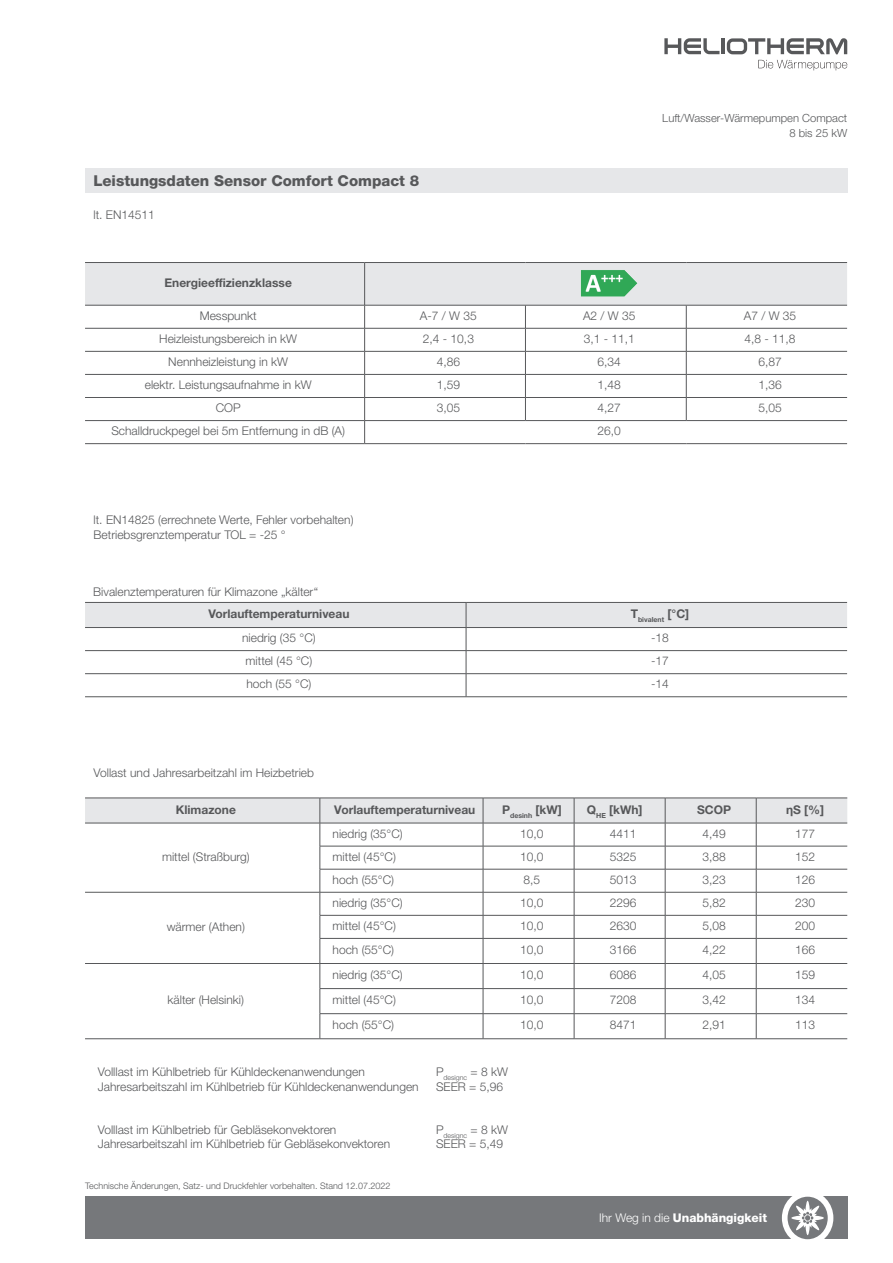
<style>
.page{position:relative;width:893px;height:1263px;background:#fff}
.page>*{position:absolute;margin:0;border:0;box-sizing:border-box;transform-origin:0 0}
.t1{font:800 15px "Helvetica Neue LTW1 G";color:#57585a}
.t2{font:300 12px/14.4px "Helvetica Neue LTW1 G";color:#57585a}
.t3{font:700 12px "Helvetica Neue LTW1 G";color:#57585a}
.t4{font:800 12px "Helvetica Neue LTW1 G";color:#fff}
.t5{font:300 11.25px/15px "Helvetica Neue LTW1 G";color:#57585a;text-align:right}
.t6{font:300 9px "Helvetica Neue LTW1 G";color:#57585a}
.t7{font:700 7.05px "Helvetica Neue LTW1 G";color:#57585a}
.t8{font:300 7.05px "Helvetica Neue LTW1 G";color:#57585a}
.s1{font-weight:300}
</style>
<div class="page">
<hr style="left:721px;top:38px;width:4px;height:16px;background:#57585a">
<svg style="left:664px;top:38px;width:55px;height:16px"></svg>
<svg style="left:758px;top:60px;width:89px;height:10px"></svg>
<svg style="left:727px;top:38px;width:120px;height:16px"></svg>
<div style="left:85px;top:1197px;width:762px;height:42px;background:#76787b"></div>
<div style="left:782px;top:1191px;width:51px;height:54px;border:12px solid #fff;border-radius:50%"></div>
<svg style="left:787px;top:1197px;width:41px;height:42px"></svg>
<div style="left:85px;top:168px;width:762px;height:25px;background:#e6e7e9"></div>
<svg style="left:85px;top:263px;width:762px;height:180px"></svg>
<hr style="left:525px;top:420px;width:161px;height:1px;background:#57585a">
<hr style="left:686px;top:420px;width:161px;height:1px;background:#57585a">
<hr style="left:85px;top:443px;width:280px;height:1px;background:#57585a">
<hr style="left:365px;top:443px;width:160px;height:1px;background:#57585a">
<hr style="left:525px;top:443px;width:161px;height:1px;background:#57585a">
<hr style="left:686px;top:443px;width:161px;height:1px;background:#57585a">
<hr style="left:85px;top:262px;width:280px;height:1px;background:#57585a">
<hr style="left:365px;top:262px;width:160px;height:1px;background:#57585a">
<hr style="left:364px;top:263px;width:1px;height:42px;background:#57585a">
<hr style="left:525px;top:262px;width:161px;height:1px;background:#57585a">
<hr style="left:686px;top:262px;width:161px;height:1px;background:#57585a">
<hr style="left:85px;top:305px;width:280px;height:1px;background:#57585a">
<hr style="left:365px;top:305px;width:160px;height:1px;background:#57585a">
<hr style="left:525px;top:305px;width:161px;height:1px;background:#57585a">
<hr style="left:686px;top:305px;width:161px;height:1px;background:#57585a">
<img style="left:579px;top:268px;width:60px;height:29px">
<hr style="left:85px;top:696px;width:381px;height:1px;background:#57585a">
<hr style="left:466px;top:696px;width:381px;height:1px;background:#57585a">
<svg style="left:85px;top:602px;width:762px;height:94px"></svg>
<hr style="left:85px;top:627px;width:381px;height:1px;background:#57585a">
<hr style="left:466px;top:627px;width:381px;height:1px;background:#57585a">
<svg style="left:85px;top:798px;width:762px;height:241px"></svg>
<hr style="left:85px;top:823px;width:235px;height:1px;background:#57585a">
<hr style="left:320px;top:823px;width:163px;height:1px;background:#57585a">
<hr style="left:483px;top:823px;width:91px;height:1px;background:#57585a">
<hr style="left:574px;top:823px;width:91px;height:1px;background:#57585a">
<hr style="left:665px;top:823px;width:91px;height:1px;background:#57585a">
<hr style="left:756px;top:823px;width:91px;height:1px;background:#57585a">
<p class="t1" style="left:94px;top:172px;width:327px">Leistungsdaten Sensor Comfort Compact 8</p>
<p class="t2" style="left:94px;top:207px;width:63px">lt. EN14511</p>
<p class="t5" style="left:662px;top:110px;width:186px">Luft/Wasser-Wärmepumpen Compact<br>8 bis 25 kW</p>
<p class="t3" style="left:164px;top:275px;width:129px">Energieeffizienzklasse</p>
<p class="t2" style="left:200px;top:308px;width:59px">Messpunkt</p>
<p class="t2" style="left:420px;top:308px;width:58px">A-7 / W 35</p>
<p class="t2" style="left:583px;top:308px;width:54px">A2 / W 35</p>
<p class="t2" style="left:744px;top:308px;width:54px">A7 / W 35</p>
<p class="t2" style="left:159px;top:331px;width:139px">Heizleistungsbereich in kW</p>
<p class="t2" style="left:423px;top:331px;width:53px">2,4 - 10,3</p>
<p class="t2" style="left:584px;top:331px;width:53px">3,1 - 11,1</p>
<p class="t2" style="left:744px;top:331px;width:53px">4,8 - 11,8</p>
<p class="t2" style="left:168px;top:354px;width:121px">Nennheizleistung in kW</p>
<p class="t2" style="left:437px;top:354px;width:25px">4,86</p>
<p class="t2" style="left:598px;top:354px;width:25px">6,34</p>
<p class="t2" style="left:758px;top:354px;width:25px">6,87</p>
<p class="t2" style="left:145px;top:377px;width:168px">elektr. Leistungsaufnahme in kW</p>
<p class="t2" style="left:437px;top:377px;width:25px">1,59</p>
<p class="t2" style="left:598px;top:377px;width:25px">1,48</p>
<p class="t2" style="left:758px;top:377px;width:25px">1,36</p>
<p class="t2" style="left:216px;top:401px;width:26px">COP</p>
<p class="t2" style="left:437px;top:401px;width:25px">3,05</p>
<p class="t2" style="left:598px;top:401px;width:25px">4,27</p>
<p class="t2" style="left:758px;top:401px;width:25px">5,05</p>
<p class="t2" style="left:111px;top:424px;width:235px">Schalldruckpegel bei 5m Entfernung in dB (A)</p>
<p class="t2" style="left:598px;top:424px;width:25px">26,0</p>
<p class="t2" style="left:94px;top:513px;width:261px">lt. EN14825 (errechnete Werte, Fehler vorbehalten)<br>Betriebsgrenztemperatur TOL = -25 °</p>
<p class="t2" style="left:93px;top:585px;width:226px">Bivalenztemperaturen für Klimazone „kälter“</p>
<p class="t3" style="left:208px;top:606px;width:143px">Vorlauftemperaturniveau</p>
<p class="t7" style="left:631px;top:615px;width:60px"><sup>T</sup>bivalent <sup>[°C]</sup></p>
<p class="t2" style="left:242px;top:631px;width:75px">niedrig (35 °C)</p>
<p class="t2" style="left:651px;top:631px;width:19px">-18</p>
<p class="t2" style="left:246px;top:654px;width:68px">mittel (45 °C)</p>
<p class="t2" style="left:651px;top:654px;width:19px">-17</p>
<p class="t2" style="left:246px;top:677px;width:66px">hoch (55 °C)</p>
<p class="t2" style="left:651px;top:677px;width:19px">-14</p>
<p class="t2" style="left:94px;top:766px;width:222px">Vollast und Jahresarbeitzahl im Heizbetrieb</p>
<p class="t3" style="left:176px;top:802px;width:62px">Klimazone</p>
<p class="t3" style="left:334px;top:802px;width:143px">Vorlauftemperaturniveau</p>
<p class="t7" style="left:502px;top:811px;width:61px"><sup>P</sup>desinh <sup>[kW]</sup></p>
<p class="t3" style="left:587px;top:802px;width:57px">Q<sub>HE</sub> [kWh]</p>
<p class="t3" style="left:697px;top:802px;width:36px">SCOP</p>
<p class="t3" style="left:786px;top:802px;width:40px">ηS [%]</p>
<p class="t2" style="left:162px;top:849px;width:89px">mittel (Straßburg)</p>
<p class="t2" style="left:333px;top:826px;width:72px">niedrig (35°C)</p>
<p class="t2" style="left:520px;top:826px;width:25px">10,0</p>
<p class="t2" style="left:610px;top:826px;width:28px">4411</p>
<p class="t2" style="left:702px;top:826px;width:25px">4,49</p>
<p class="t2" style="left:795px;top:826px;width:22px">177</p>
<p class="t2" style="left:333px;top:849px;width:65px">mittel (45°C)</p>
<p class="t2" style="left:520px;top:849px;width:25px">10,0</p>
<p class="t2" style="left:610px;top:849px;width:28px">5325</p>
<p class="t2" style="left:702px;top:849px;width:25px">3,88</p>
<p class="t2" style="left:795px;top:849px;width:22px">152</p>
<p class="t2" style="left:333px;top:872px;width:63px">hoch (55°C)</p>
<p class="t2" style="left:524px;top:872px;width:18px">8,5</p>
<p class="t2" style="left:610px;top:872px;width:28px">5013</p>
<p class="t2" style="left:702px;top:872px;width:25px">3,23</p>
<p class="t2" style="left:795px;top:872px;width:22px">126</p>
<p class="t2" style="left:167px;top:919px;width:80px">wärmer (Athen)</p>
<p class="t2" style="left:333px;top:895px;width:72px">niedrig (35°C)</p>
<p class="t2" style="left:520px;top:895px;width:25px">10,0</p>
<p class="t2" style="left:610px;top:895px;width:28px">2296</p>
<p class="t2" style="left:702px;top:895px;width:25px">5,82</p>
<p class="t2" style="left:795px;top:895px;width:22px">230</p>
<p class="t2" style="left:333px;top:918px;width:65px">mittel (45°C)</p>
<p class="t2" style="left:520px;top:918px;width:25px">10,0</p>
<p class="t2" style="left:610px;top:918px;width:28px">2630</p>
<p class="t2" style="left:702px;top:918px;width:25px">5,08</p>
<p class="t2" style="left:795px;top:918px;width:22px">200</p>
<p class="t2" style="left:333px;top:942px;width:63px">hoch (55°C)</p>
<p class="t2" style="left:520px;top:942px;width:25px">10,0</p>
<p class="t2" style="left:610px;top:942px;width:28px">3166</p>
<p class="t2" style="left:702px;top:942px;width:25px">4,22</p>
<p class="t2" style="left:795px;top:942px;width:22px">166</p>
<p class="t2" style="left:333px;top:967px;width:72px">niedrig (35°C)</p>
<p class="t2" style="left:520px;top:967px;width:25px">10,0</p>
<p class="t2" style="left:610px;top:967px;width:28px">6086</p>
<p class="t2" style="left:702px;top:967px;width:25px">4,05</p>
<p class="t2" style="left:795px;top:967px;width:22px">159</p>
<p class="t2" style="left:333px;top:993px;width:65px">mittel (45°C)</p>
<p class="t2" style="left:520px;top:993px;width:25px">10,0</p>
<p class="t2" style="left:610px;top:993px;width:28px">7208</p>
<p class="t2" style="left:702px;top:993px;width:25px">3,42</p>
<p class="t2" style="left:795px;top:993px;width:22px">134</p>
<p class="t2" style="left:333px;top:1018px;width:63px">hoch (55°C)</p>
<p class="t2" style="left:520px;top:1018px;width:25px">10,0</p>
<p class="t2" style="left:610px;top:1018px;width:28px">8471</p>
<p class="t2" style="left:702px;top:1018px;width:25px">2,91</p>
<p class="t2" style="left:795px;top:1018px;width:22px">113</p>
<p class="t2" style="left:98px;top:1065px;width:268px">Volllast im Kühlbetrieb für Kühldeckenanwendungen</p>
<p class="t8" style="left:436px;top:1073px;width:73px"><sup>P</sup>designc <sup>=</sup> <sup>8</sup> <sup>kW</sup></p>
<p class="t2" style="left:98px;top:1079px;width:322px">Jahresarbeitszahl im Kühlbetrieb für Kühldeckenanwendungen</p>
<p class="t2" style="left:436px;top:1079px;width:69px">SEER = 5,96</p>
<p class="t2" style="left:98px;top:1122px;width:240px">Volllast im Kühlbetrieb für Gebläsekonvektoren</p>
<p class="t8" style="left:436px;top:1131px;width:73px"><sup>P</sup>designc <sup>=</sup> <sup>8</sup> <sup>kW</sup></p>
<p class="t2" style="left:98px;top:1137px;width:294px">Jahresarbeitszahl im Kühlbetrieb für Gebläsekonvektoren</p>
<p class="t2" style="left:436px;top:1137px;width:69px">SEER = 5,49</p>
<p class="t2" style="left:168px;top:993px;width:78px">kälter (Helsinki)</p>
<p class="t6" style="left:85px;top:1180px;width:307px">Technische Änderungen, Satz- und Druckfehler vorbehalten. Stand 12.07.2022</p>
<p class="t4" style="left:599px;top:1211px;width:169px"><span class="s1">Ihr Weg in die</span> Unabhängigkeit</p>
</div>
